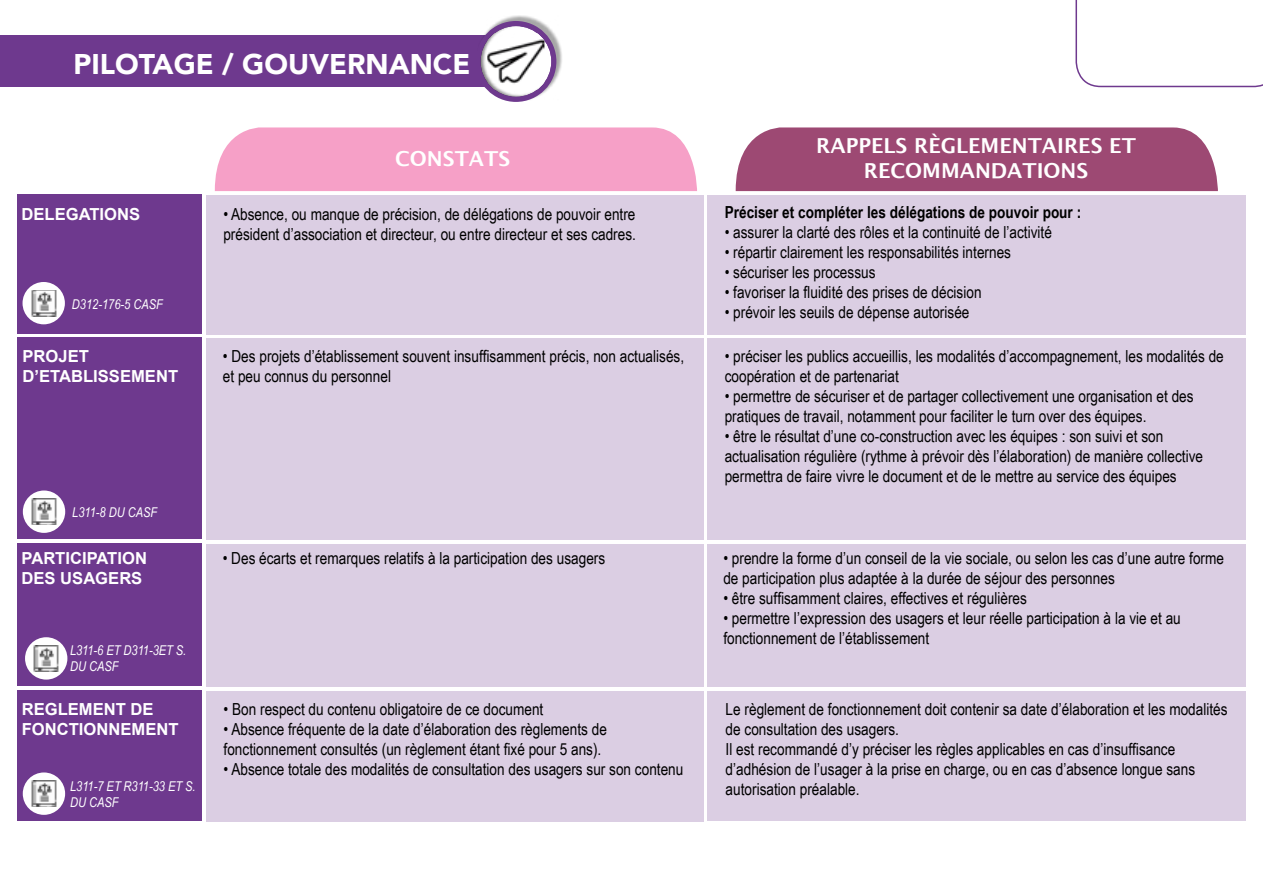
<style>
.page{position:relative;width:1263px;height:893px;background:#fff}
.page>*{position:absolute;margin:0;border:0;box-sizing:border-box;transform-origin:0 0}
.t1{font:900 28.5px "Avenir";color:#fff}
.t2{font:700 20.7px/24.8px "Lucida Grande";color:#fff;text-align:center}
.t3{font:16.65px/20px "Arial Narrow";color:#000}
.t4{font:700 16.65px/20px "Arial";color:#fff}
.t5{font:700 16.65px "Arial Narrow";color:#000}
.t6{font:italic 13.5px/16.2px "Arial Narrow";color:#fff}
</style>
<div class="page">
<svg style="left:1075px;top:0;width:188px;height:87px"></svg>
<div style="left:17px;top:194px;width:184px;height:140px;background:#6e398e"></div>
<div style="left:206px;top:195px;width:498px;height:139px;background:#dbcee3"></div>
<div style="left:707px;top:195px;width:539px;height:139px;background:#dbcee3"></div>
<div style="left:17px;top:338px;width:184px;height:201px;background:#6e398e"></div>
<div style="left:206px;top:339px;width:498px;height:201px;background:#dbcee3"></div>
<div style="left:707px;top:339px;width:539px;height:201px;background:#dbcee3"></div>
<div style="left:17px;top:543px;width:184px;height:143px;background:#6e398e"></div>
<div style="left:17px;top:691px;width:184px;height:130px;background:#6e398e"></div>
<div style="left:206px;top:544px;width:498px;height:143px;background:#dbcee3"></div>
<div style="left:206px;top:691px;width:498px;height:131px;background:#dbcee3"></div>
<div style="left:707px;top:544px;width:539px;height:143px;background:#dbcee3"></div>
<div style="left:707px;top:691px;width:539px;height:130px;background:#dbcee3"></div>
<div style="left:0;top:36px;width:544px;height:51px;background:#6e398e"></div>
<div style="left:467px;top:14px;width:97px;height:84px;background:#000;opacity:.5"></div>
<div style="left:23px;top:282px;width:42px;height:42px;background:#fff;border-radius:50%"></div>
<img style="left:31px;top:290px;width:26px;height:26px">
<svg style="left:23px;top:490px;width:42px;height:43px"></svg>
<div style="left:25px;top:493px;width:38px;height:37px;background:#fff;border-radius:50%"></div>
<img style="left:31px;top:499px;width:26px;height:26px">
<svg style="left:25px;top:637px;width:42px;height:43px"></svg>
<div style="left:27px;top:640px;width:38px;height:37px;background:#fff;border-radius:50%"></div>
<img style="left:33px;top:645px;width:26px;height:26px">
<svg style="left:23px;top:772px;width:42px;height:43px"></svg>
<div style="left:25px;top:775px;width:38px;height:37px;background:#fff;border-radius:50%"></div>
<img style="left:31px;top:780px;width:26px;height:27px">
<div style="left:736px;top:127px;width:482px;height:64px;background:#9d4973"></div>
<div style="left:215px;top:127px;width:482px;height:64px;background:#f6a0c7"></div>
<h1 class="t1" style="left:74px;top:39px;width:398px">PILOTAGE / GOUVERNANCE</h1>
<p class="t2" style="left:395px;top:146px;width:116px">CONSTATS</p>
<p class="t2" style="left:816px;top:133px;width:321px">RAPPELS RÈGLEMENTAIRES ET<br>RECOMMANDATIONS</p>
<p class="t4" style="left:21px;top:204px;width:120px">DELEGATIONS</p>
<p class="t3" style="left:223px;top:203px;width:414px">• Absence, ou manque de précision, de délégations de pouvoir entre président d’association et directeur, ou entre directeur et ses cadres.</p>
<p class="t5" style="left:725px;top:200px;width:358px">Préciser et compléter les délégations de pouvoir pour :</p>
<p class="t3" style="left:725px;top:222px;width:329px">• assurer la clarté des rôles et la continuité de l’activité</p>
<p class="t3" style="left:725px;top:242px;width:288px">• répartir clairement les responsabilités internes</p>
<p class="t3" style="left:725px;top:261px;width:152px">• sécuriser les processus</p>
<p class="t3" style="left:725px;top:281px;width:258px">• favoriser la fluidité des prises de décision</p>
<p class="t3" style="left:725px;top:301px;width:246px">• prévoir les seuils de dépense autorisée</p>
<p class="t6" style="left:72px;top:295px;width:93px">D312-176-5 CASF</p>
<p class="t4" style="left:23px;top:347px;width:157px">PROJET<br>D’ETABLISSEMENT</p>
<p class="t3" style="left:223px;top:346px;width:463px">• Des projets d’établissement souvent insuffisamment précis, non actualisés, et peu connus du personnel</p>
<p class="t3" style="left:725px;top:346px;width:501px">• préciser les publics accueillis, les modalités d’accompagnement, les modalités de coopération et de partenariat</p>
<p class="t3" style="left:725px;top:386px;width:470px">• permettre de sécuriser et de partager collectivement une organisation et des pratiques de travail, notamment pour faciliter le turn over des équipes.</p>
<p class="t3" style="left:725px;top:425px;width:480px">• être le résultat d’une co-construction avec les équipes : son suivi et son actualisation régulière (rythme à prévoir dès l’élaboration) de manière collective permettra de faire vivre le document et de le mettre au service des équipes</p>
<p class="t6" style="left:72px;top:504px;width:87px">L311-8 DU CASF</p>
<p class="t4" style="left:21px;top:549px;width:127px">PARTICIPATION<br>DES USAGERS</p>
<p class="t6" style="left:70px;top:642px;width:118px">L311-6 ET D311-3ET S.<br>DU CASF</p>
<p class="t4" style="left:22px;top:700px;width:158px">REGLEMENT DE<br>FONCTIONNEMENT</p>
<p class="t6" style="left:70px;top:778px;width:127px">L311-7 ET R311-33 ET S.<br>DU CASF</p>
<p class="t3" style="left:223px;top:548px;width:384px">• Des écarts et remarques relatifs à la participation des usagers</p>
<p class="t3" style="left:224px;top:699px;width:321px">• Bon respect du contenu obligatoire de ce document</p>
<p class="t3" style="left:224px;top:718px;width:385px">• Absence fréquente de la date d’élaboration des règlements de fonctionnement consultés (un règlement étant fixé pour 5 ans).</p>
<p class="t3" style="left:224px;top:758px;width:461px">• Absence totale des modalités de consultation des usagers sur son contenu</p>
<p class="t3" style="left:723px;top:548px;width:502px">• prendre la forme d’un conseil de la vie sociale, ou selon les cas d’une autre forme de participation plus adaptée à la durée de séjour des personnes</p>
<p class="t3" style="left:723px;top:588px;width:305px">• être suffisamment claires, effectives et régulières</p>
<p class="t3" style="left:723px;top:608px;width:459px">• permettre l’expression des usagers et leur réelle participation à la vie et au fonctionnement de l’établissement</p>
<p class="t3" style="left:726px;top:699px;width:503px">Le règlement de fonctionnement doit contenir sa date d’élaboration et les modalités de consultation des usagers.<br>Il est recommandé d’y préciser les règles applicables en cas d’insuffisance d’adhésion de l’usager à la prise en charge, ou en cas d’absence longue sans autorisation préalable.</p>
</div>
